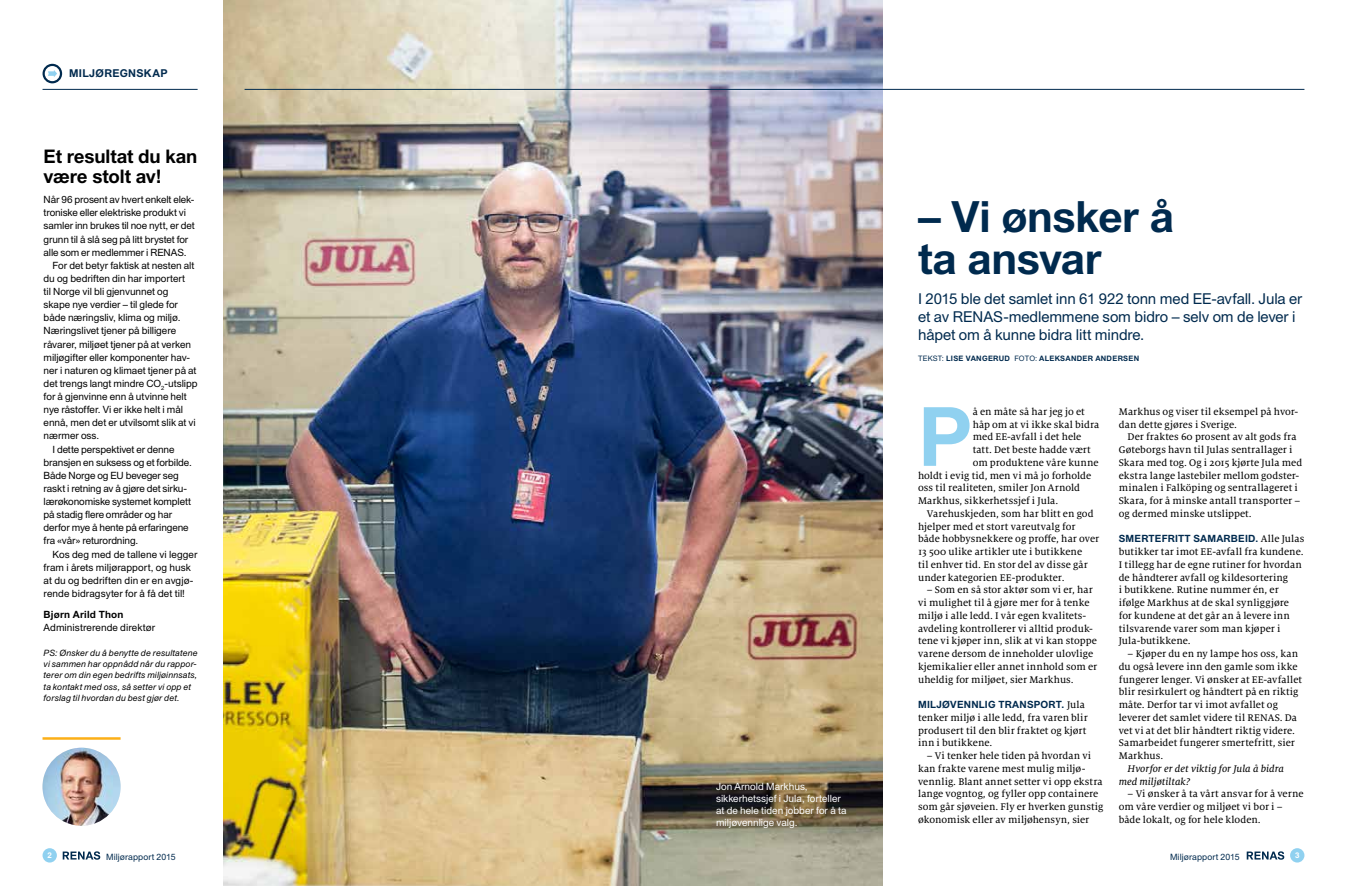
<style>
.page{position:relative;width:1347px;height:886px;background:#fff}
.page>*{position:absolute;margin:0;border:0;box-sizing:border-box;transform-origin:0 0}
.t1{font:700 82px "Union";color:#90d1f0}
.t2{font:700 43.12px/42.2px "Union";letter-spacing:-.01em;color:#002a4e}
.t3{font:700 18.75px/20px "Union";letter-spacing:-.01em;color:#000}
.t4{font:15px/18.1px "Union";letter-spacing:-.01em;color:#002a4e}
.t5{font:700 10.88px "Union";letter-spacing:.03em;color:#002a4e}
.t6{font:10.62px/12.8px "Milo Serif OT Text";letter-spacing:.005em;color:#000}
.t7{font:10.62px/12.8px "Milo Serif OT Text Ita";letter-spacing:.005em;color:#000}
.t8{font:10px "Union";letter-spacing:-.005em;color:#000}
.t9{font:10px/11.9px "Union";color:#fff}
.t10{font:700 10px "Union";letter-spacing:.02em;color:#002a4e}
.t11{font:700 10px "Union";letter-spacing:.02em;color:#000}
.t12{font:italic 8.75px/11.2px "Union";letter-spacing:.02em;color:#000}
.t13{font:8.75px "Union";letter-spacing:.01em;color:#002a4e}
.t14{font:700 7.88px "Union";color:#fff}
.t15{font:700 7.5px "Union";letter-spacing:.04em;color:#002a4e}
.s1{font-weight:400}
.s2{font-family:"Milo Serif OT Text";font-weight:400;font-size:10.62px;color:#000}
</style>
<div class="page">
<div style="left:43px;top:848px;width:14px;height:14px;background:#90d1f0;border-radius:50%"></div>
<svg style="left:63px;top:851px;width:37px;height:9px"></svg>
<div style="left:1290px;top:848px;width:14px;height:14px;background:#90d1f0;border-radius:50%"></div>
<svg style="left:1246px;top:851px;width:38px;height:9px"></svg>
<img style="left:223px;top:0;width:659px;height:886px">
<hr style="left:43px;top:89px;width:155px;height:1px;background:#002a4e">
<hr style="left:244px;top:89px;width:1060px;height:1px;background:#002a4e">
<svg style="left:43px;top:64px;width:19px;height:19px"></svg>
<hr style="left:43px;top:737px;width:78px;height:3px;background:#fcaf17">
<img style="left:43px;top:748px;width:78px;height:78px;border-radius:39px">
<p class="t5" style="left:69px;top:67px;width:100px">MILJØREGNSKAP</p>
<h3 class="t3" style="left:44px;top:146px;width:155px">Et resultat du kan være stolt av!</h3>
<p class="t8" style="left:44px;top:194px;width:152px">Når 96 prosent av hvert enkelt elek-</p>
<p class="t8" style="left:44px;top:207px;width:144px">troniske eller elektriske produkt vi</p>
<p class="t8" style="left:44px;top:220px;width:153px">samler inn brukes til noe nytt, er det</p>
<p class="t8" style="left:44px;top:233px;width:146px">grunn til å slå seg på litt brystet for</p>
<p class="t8" style="left:44px;top:246px;width:144px">alle som er medlemmer i RENAS.</p>
<p class="t8" style="left:52px;top:259px;width:143px">For det betyr faktisk at nesten alt</p>
<p class="t8" style="left:44px;top:272px;width:143px">du og bedriften din har importert</p>
<p class="t8" style="left:44px;top:286px;width:126px">til Norge vil bli gjenvunnet og</p>
<p class="t8" style="left:44px;top:299px;width:136px">skape nye verdier – til glede for</p>
<p class="t8" style="left:44px;top:312px;width:138px">både næringsliv, klima og miljø.</p>
<p class="t8" style="left:44px;top:325px;width:134px">Næringslivet tjener på billigere</p>
<p class="t8" style="left:44px;top:338px;width:149px">råvarer, miljøet tjener på at verken</p>
<p class="t8" style="left:44px;top:351px;width:148px">miljøgifter eller komponenter hav-</p>
<p class="t8" style="left:44px;top:364px;width:154px">ner i naturen og klimaet tjener på at</p>
<p class="t8" style="left:44px;top:377px;width:155px">det trengs langt mindre CO<sub>2</sub>-utslipp</p>
<p class="t8" style="left:44px;top:391px;width:145px">for å gjenvinne enn å utvinne helt</p>
<p class="t8" style="left:44px;top:404px;width:141px">nye råstoffer. Vi er ikke helt i mål</p>
<p class="t8" style="left:44px;top:417px;width:154px">ennå, men det er utvilsomt slik at vi</p>
<p class="t8" style="left:44px;top:430px;width:57px">nærmer oss.</p>
<p class="t8" style="left:52px;top:443px;width:123px">I dette perspektivet er denne</p>
<p class="t8" style="left:44px;top:456px;width:150px">bransjen en suksess og et forbilde.</p>
<p class="t8" style="left:44px;top:469px;width:137px">Både Norge og EU beveger seg</p>
<p class="t8" style="left:44px;top:482px;width:145px">raskt i retning av å gjøre det sirku-</p>
<p class="t8" style="left:44px;top:496px;width:149px">lærøkonomiske systemet komplett</p>
<p class="t8" style="left:44px;top:509px;width:130px">på stadig flere områder og har</p>
<p class="t8" style="left:44px;top:522px;width:147px">derfor mye å hente på erfaringene</p>
<p class="t8" style="left:44px;top:535px;width:96px">fra «vår» returordning.</p>
<p class="t8" style="left:52px;top:548px;width:146px">Kos deg med de tallene vi legger</p>
<p class="t8" style="left:44px;top:561px;width:149px">fram i årets miljørapport, og husk</p>
<p class="t8" style="left:44px;top:574px;width:151px">at du og bedriften din er en avgjø-</p>
<p class="t8" style="left:44px;top:587px;width:143px">rende bidragsyter for å få det til!</p>
<p class="t11" style="left:44px;top:608px;width:81px">Bjørn Arild Thon</p>
<p class="t8" style="left:44px;top:622px;width:113px">Administrerende direktør</p>
<p class="t12" style="left:44px;top:647px;width:155px">PS: Ønsker du å benytte de resultatene vi sammen har oppnådd når du rappor&shy;terer om din egen bedrifts miljøinnsats, ta kontakt med oss, så setter vi opp et forslag til hvordan du best gjør det.</p>
<p class="t9" style="left:716px;top:781px;width:132px">Jon Arnold Markhus, sikkerhetssjef i Jula, forteller at de hele tiden jobber for å ta miljøvennlige valg.</p>
<h2 class="t2" style="left:918px;top:195px;width:258px">– Vi ønsker å ta ansvar</h2>
<h3 class="t4" style="left:918px;top:290px;width:386px">I 2015 ble det samlet inn 61 922 tonn med EE-avfall. Jula er et av RENAS-medlemmene som bidro – selv om de lever i håpet om å kunne bidra litt mindre.</h3>
<p class="t15" style="left:918px;top:354px;width:223px"><span class="s1">TEKST:</span> LISE VANGERUD <span class="s1">FOTO:</span> ALEKSANDER ANDERSEN</p>
<h1 class="t1" style="left:918px;top:387px;width:56px">P</h1>
<p class="t6" style="left:972px;top:405px;width:114px">å en måte så har jeg jo et</p>
<p class="t6" style="left:972px;top:418px;width:128px">håp om at vi ikke skal bidra</p>
<p class="t6" style="left:972px;top:431px;width:110px">med EE-avfall i det hele</p>
<p class="t6" style="left:972px;top:444px;width:120px">tatt. Det beste hadde vært</p>
<p class="t6" style="left:972px;top:456px;width:127px">om produktene våre kunne</p>
<p class="t6" style="left:918px;top:469px;width:174px">holdt i evig tid, men vi må jo forholde</p>
<p class="t6" style="left:918px;top:482px;width:164px">oss til realiteten, smiler Jon Arnold</p>
<p class="t6" style="left:918px;top:495px;width:142px">Markhus, sikkerhetssjef i Jula.</p>
<p class="t6" style="left:927px;top:507px;width:168px">Varehuskjeden, som har blitt en god</p>
<p class="t6" style="left:918px;top:520px;width:159px">hjelper med et stort vareutvalg for</p>
<p class="t6" style="left:918px;top:533px;width:183px">både hobbysnekkere og proffe, har over</p>
<p class="t6" style="left:918px;top:546px;width:166px">13 500 ulike artikler ute i butikkene</p>
<p class="t6" style="left:918px;top:558px;width:171px">til enhver tid. En stor del av disse går</p>
<p class="t6" style="left:918px;top:571px;width:148px">under kategorien EE-produkter.</p>
<p class="t6" style="left:918px;top:584px;width:181px;text-indent:9px">– Som en så stor aktør som vi er, har vi mulighet til å gjøre mer for å tenke miljø i alle ledd. I vår egen kvalitets&shy;avdeling kontrollerer vi alltid produk&shy;tene vi kjøper inn, slik at vi kan stoppe varene dersom de inneholder ulovlige kjemikalier eller annet innhold som er uheldig for miljøet, sier Markhus.</p>
<p class="t10" style="left:918px;top:698px;width:168px">MILJØVENNLIG TRANSPORT. <span class="s2">Jula</span></p>
<p class="t6" style="left:918px;top:711px;width:171px;text-align:justify">tenker miljø i alle ledd, fra varen blir produsert til den blir fraktet og kjørt inn i butikkene.</p>
<p class="t6" style="left:918px;top:750px;width:187px;text-indent:9px">– Vi tenker hele tiden på hvordan vi kan frakte varene mest mulig miljø&shy;vennlig. Blant annet setter vi opp ekstra lange vogntog, og fyller opp containere som går sjøveien. Fly er hverken gunstig økonomisk eller av miljøhensyn, sier</p>
<p class="t6" style="left:1118px;top:405px;width:181px">Markhus og viser til eksempel på hvor&shy;dan dette gjøres i Sverige.</p>
<p class="t6" style="left:1118px;top:431px;width:185px;text-indent:9px">Der fraktes 60 prosent av alt gods fra Gøteborgs havn til Julas sentrallager i Skara med tog. Og i 2015 kjørte Jula med ekstra lange lastebiler mellom godster&shy;minalen i Falköping og sentrallageret i Skara, for å minske antall transporter – og dermed minske utslippet.</p>
<p class="t10" style="left:1118px;top:533px;width:187px">SMERTEFRITT SAMARBEID. <span class="s2">Alle Julas</span></p>
<p class="t6" style="left:1118px;top:546px;width:186px">butikker tar imot EE-avfall fra kundene.<br>I tillegg har de egne rutiner for hvordan de håndterer avfall og kildesortering<br>i butikkene. Rutine nummer én, er ifølge Markhus at de skal synliggjøre for kundene at det går an å levere inn tilsvarende varer som man kjøper i Jula-butikkene.</p>
<p class="t6" style="left:1118px;top:648px;width:185px;text-indent:9px">– Kjøper du en ny lampe hos oss, kan du også levere inn den gamle som ikke fungerer lenger. Vi ønsker at EE-avfallet blir resirkulert og håndtert på en riktig måte. Derfor tar vi imot avfallet og leverer det samlet videre til RENAS. Da vet vi at det blir håndtert riktig videre.<br>Samarbeidet fungerer smertefritt, sier Markhus.</p>
<p class="t7" style="left:1118px;top:762px;width:167px;text-indent:9px">Hvorfor er det viktig for Jula å bidra med miljøtiltak?</p>
<p class="t6" style="left:1118px;top:788px;width:186px;text-indent:9px">– Vi ønsker å ta vårt ansvar for å verne om våre verdier og miljøet vi bor i – både lokalt, og for hele kloden.</p>
<p class="t14" style="left:48px;top:850px;width:6px">2</p>
<p class="t13" style="left:106px;top:851px;width:71px">Miljørapport 2015</p>
<p class="t13" style="left:1170px;top:851px;width:71px">Miljørapport 2015</p>
<p class="t14" style="left:1295px;top:850px;width:6px">3</p>
</div>
